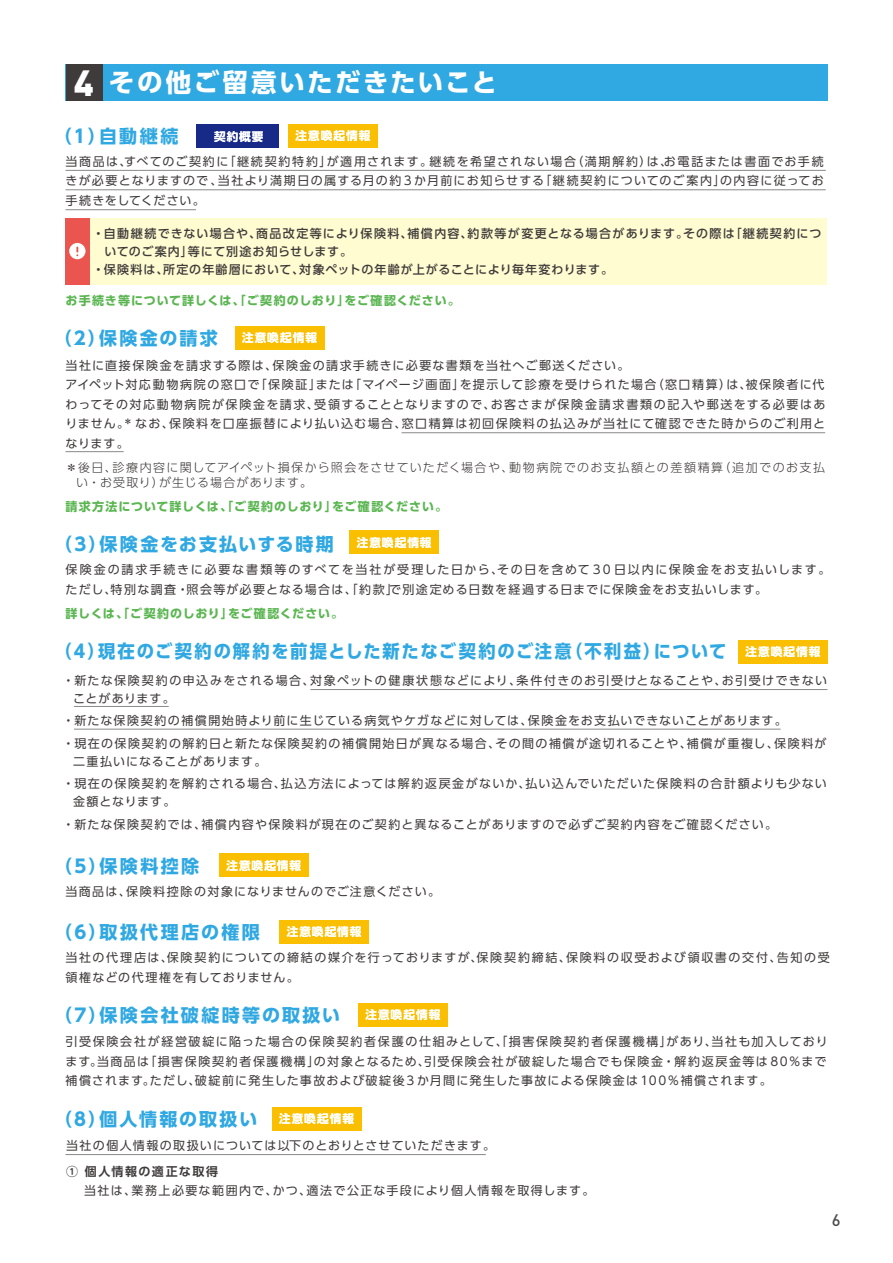
<style>
.page{position:relative;width:893px;height:1263px;background:#fff}
.page>*{position:absolute;margin:0;border:0;box-sizing:border-box;transform-origin:0 0}
.t1{font:700 25.5px "UD Shin Go Pro";letter-spacing:.09em;color:#fff}
.t2{font:700 18px "UD Shin Go Pro";letter-spacing:.12em;color:#30a8e1}
.t3{font:700 18px "UD Shin Go Pro";letter-spacing:.12em;color:#30a8e1;scale:.96 1}
.t4{font:700 18px "UD Shin Go Pro";letter-spacing:.095em;color:#30a8e1}
.t5{font:500 16.5px "DIN Pro";color:#4d4a4a}
.t6{font:12px/19.5px "UD Shin Go Pro";letter-spacing:.105em;color:#3f3b3a}
.t7{font:700 12px "UD Shin Go Pro";letter-spacing:.065em;color:#5bb652}
.t8{font:300 12px/15px "UD Shin Go Pro";letter-spacing:.1em;color:#3f3b3a}
.t9{font:12px/19.5px "UD Shin Go Pro";letter-spacing:.125em;color:#3f3b3a}
.t10{font:500 12px "UD Shin Go Pro";letter-spacing:.09em;color:#3f3b3a}
.t11{font:500 12px "UD Shin Go Pro";letter-spacing:.07em;color:#3f3b3a}
.t12{font:500 12px "UD Shin Go Pro";letter-spacing:.05em;color:#3f3b3a}
.t13{font:700 12px "UD Shin Go Pro De";letter-spacing:.13em;color:#3f3b3a}
.t14{font:700 11.55px "UD Shin Go Pro De";letter-spacing:.085em;color:#fff}
.s1{font-family:"DIN Pro";font-weight:900;font-size:36px}
.s2{font-family:"UD Shin Go Pro De";font-size:11.55px;color:#fff}
</style>
<div class="page">
<div style="left:66px;top:64px;width:762px;height:37px;background:#30a8e1"></div>
<div style="left:66px;top:64px;width:36px;height:37px;background:#3f3b3a"></div>
<div style="left:235px;top:326px;width:89px;height:24px;background:#fabf00"></div>
<div style="left:350px;top:531px;width:89px;height:23px;background:#fabf00"></div>
<div style="left:219px;top:853px;width:89px;height:24px;background:#fabf00"></div>
<div style="left:280px;top:920px;width:89px;height:24px;background:#fabf00"></div>
<div style="left:359px;top:1003px;width:89px;height:23px;background:#fabf00"></div>
<div style="left:65px;top:218px;width:761px;height:66px;background:#fffcd2"></div>
<div style="left:65px;top:218px;width:24px;height:66px;background:#ea5550"></div>
<div style="left:69px;top:243px;width:17px;height:16px;background:#fff;border-radius:50%"></div>
<svg style="left:76px;top:247px;width:2px;height:9px"></svg>
<div style="left:289px;top:124px;width:89px;height:24px;background:#fabf00"></div>
<div style="left:196px;top:124px;width:83px;height:24px;background:#182a88"></div>
<div style="left:272px;top:1107px;width:89px;height:24px;background:#fabf00"></div>
<div style="left:739px;top:640px;width:89px;height:23px;background:#fabf00"></div>
<hr style="left:65px;top:170px;width:761px;height:1px;background:#898989">
<hr style="left:65px;top:189px;width:761px;height:1px;background:#898989">
<hr style="left:65px;top:209px;width:131px;height:1px;background:#898989">
<hr style="left:65px;top:1154px;width:421px;height:1px;background:#898989">
<hr style="left:402px;top:432px;width:423px;height:1px;background:#898989">
<hr style="left:310px;top:689px;width:517px;height:1px;background:#898989">
<hr style="left:74px;top:729px;width:707px;height:1px;background:#898989">
<hr style="left:74px;top:706px;width:95px;height:1px;background:#898989">
<hr style="left:65px;top:451px;width:59px;height:1px;background:#898989">
<h1 class="t1" style="left:74px;top:62px;width:424px"><span class="s1">4</span> その他ご留意いただきたいこと</h1>
<h2 class="t2" style="left:54px;top:121px;width:126px">（1）自動継続</h2>
<p class="t14" style="left:214px;top:127px;width:51px">契約概要</p>
<p class="t14" style="left:296px;top:127px;width:76px">注意喚起情報</p>
<p class="t6" style="left:66px;top:151px;width:760px;text-align:justify">当商品は、すべてのご契約に「継続契約特約」が適用されます。継続を希望されない場合（満期解約）は、お電話または書面でお手続きが必要となりますので、当社より満期日の属する月の約３か月前にお知らせする「継続契約についてのご案内｣の内容に従ってお手続きをしてください。</p>
<p class="t10" style="left:92px;top:224px;width:731px">・自動継続できない場合や、商品改定等により保険料、補償内容、約款等が変更となる場合があります。その際は「継続契約につ</p>
<p class="t12" style="left:104px;top:242px;width:249px">いてのご案内」等にて別途お知らせします。</p>
<p class="t11" style="left:92px;top:260px;width:522px">・保険料は、所定の年齢層において、対象ペットの年齢が上がることにより毎年変わります。</p>
<p class="t7" style="left:66px;top:291px;width:396px">お手続き等について詳しくは、「ご契約のしおり」をご確認ください。</p>
<h2 class="t2" style="left:54px;top:323px;width:166px">（2）保険金の請求</h2>
<p class="t14" style="left:242px;top:328px;width:76px">注意喚起情報</p>
<p class="t6" style="left:66px;top:355px;width:761px">当社に直接保険金を請求する際は、保険金の請求手続きに必要な書類を当社へご郵送ください。<br>アイペット対応動物病院の窓口で「保険証｣または「マイページ画面」を提示して診療を受けられた場合（窓口精算）は､被保険者に代わってその対応動物病院が保険金を請求、受領することとなりますので、お客さまが保険金請求書類の記入や郵送をする必要はありません。<sup>＊</sup>なお、保険料を口座振替により払い込む場合、窓口精算は初回保険料の払込みが当社にて確認できた時からのご利用となります。</p>
<p class="t8" style="left:76px;top:459px;width:750px;text-indent:-10px">＊後日、診療内容に関してアイペット損保から照会をさせていただく場合や、動物病院でのお支払額との差額精算（追加でのお支払い・お受取り）が生じる場合があります。</p>
<p class="t7" style="left:66px;top:496px;width:383px">請求方法について詳しくは、「ご契約のしおり」をご確認ください。</p>
<h2 class="t4" style="left:54px;top:529px;width:281px">（3）保険金をお支払いする時期</h2>
<p class="t6" style="left:66px;top:560px;width:766px">保険金の請求手続きに必要な書類等のすべてを当社が受理した日から､その日を含めて30 日以内に保険金をお支払いします。ただし､特別な調査・照会等が必要となる場合は､「約款」で別途定める日数を経過する日までに保険金をお支払いします。</p>
<p class="t7" style="left:66px;top:603px;width:279px">詳しくは、「ご契約のしおり」をご確認ください。</p>
<p class="t14" style="left:357px;top:533px;width:76px">注意喚起情報</p>
<h2 class="t3" style="left:55px;top:637px;width:799px">（4）現在のご契約の解約を前提とした新たなご契約のご注意（不利益）について <span class="s2">注意喚起情報</span></h2>
<p class="t6" style="left:73px;top:671px;width:756px;line-height:18px;text-indent:-10px">・新たな保険契約の申込みをされる場合、対象ペットの健康状態などにより、条件付きのお引受けとなることや、お引受けできないことがあります。</p>
<p class="t6" style="left:63px;top:709px;width:765px;line-height:22.5px">・新たな保険契約の補償開始時より前に生じている病気やケガなどに対しては、保険金をお支払いできないことがあります。<br>・現在の保険契約の解約日と新たな保険契約の補償開始日が異なる場合、その間の補償が途切れることや、補償が重複し、保険料が</p>
<p class="t6" style="left:63px;top:749px;width:766px;line-height:22.5px;text-indent:10px">二重払いになることがあります。<br>・現在の保険契約を解約される場合、払込方法によっては解約返戻金がないか、払い込んでいただいた保険料の合計額よりも少ない</p>
<p class="t6" style="left:63px;top:790px;width:716px;line-height:22.5px;text-indent:10px">金額となります。<br>・新たな保険契約では、補償内容や保険料が現在のご契約と異なることがありますので必ずご契約内容をご確認ください。</p>
<h2 class="t2" style="left:54px;top:852px;width:146px">（5）保険料控除</h2>
<p class="t6" style="left:66px;top:881px;width:376px">当商品は、保険料控除の対象になりませんのでご注意ください。</p>
<p class="t14" style="left:226px;top:856px;width:76px">注意喚起情報</p>
<h2 class="t2" style="left:54px;top:918px;width:207px">（6）取扱代理店の権限</h2>
<p class="t9" style="left:66px;top:947px;width:766px">当社の代理店は､保険契約についての締結の媒介を行っておりますが､保険契約締結、保険料の収受および領収書の交付、告知の受領権などの代理権を有しておりません。</p>
<p class="t14" style="left:287px;top:923px;width:76px">注意喚起情報</p>
<h2 class="t2" style="left:54px;top:1001px;width:287px">（7）保険会社破綻時等の取扱い</h2>
<p class="t6" style="left:66px;top:1031px;width:764px;text-align:justify">引受保険会社が経営破綻に陥った場合の保険契約者保護の仕組みとして､｢損害保険契約者保護機構｣があり､当社も加入しております｡当商品は「損害保険契約者保護機構｣の対象となるため､引受保険会社が破綻した場合でも保険金・解約返戻金等は 80％まで補償されます｡ただし､破綻前に発生した事故および破綻後3 か月間に発生した事故による保険金は100％補償されます。</p>
<p class="t14" style="left:366px;top:1005px;width:76px">注意喚起情報</p>
<h2 class="t2" style="left:54px;top:1104px;width:301px">（8）個人情報の取扱い <span class="s2">注意喚起情報</span></h2>
<p class="t6" style="left:66px;top:1135px;width:431px">当社の個人情報の取扱いについては以下のとおりとさせていただきます。</p>
<p class="t13" style="left:66px;top:1161px;width:153px">① 個人情報の適正な取得</p>
<p class="t6" style="left:84px;top:1180px;width:512px">当社は、業務上必要な範囲内で、かつ、適法で公正な手段により個人情報を取得します。</p>
<h3 class="t5" style="left:832px;top:1210px;width:10px">6</h3>
</div>
